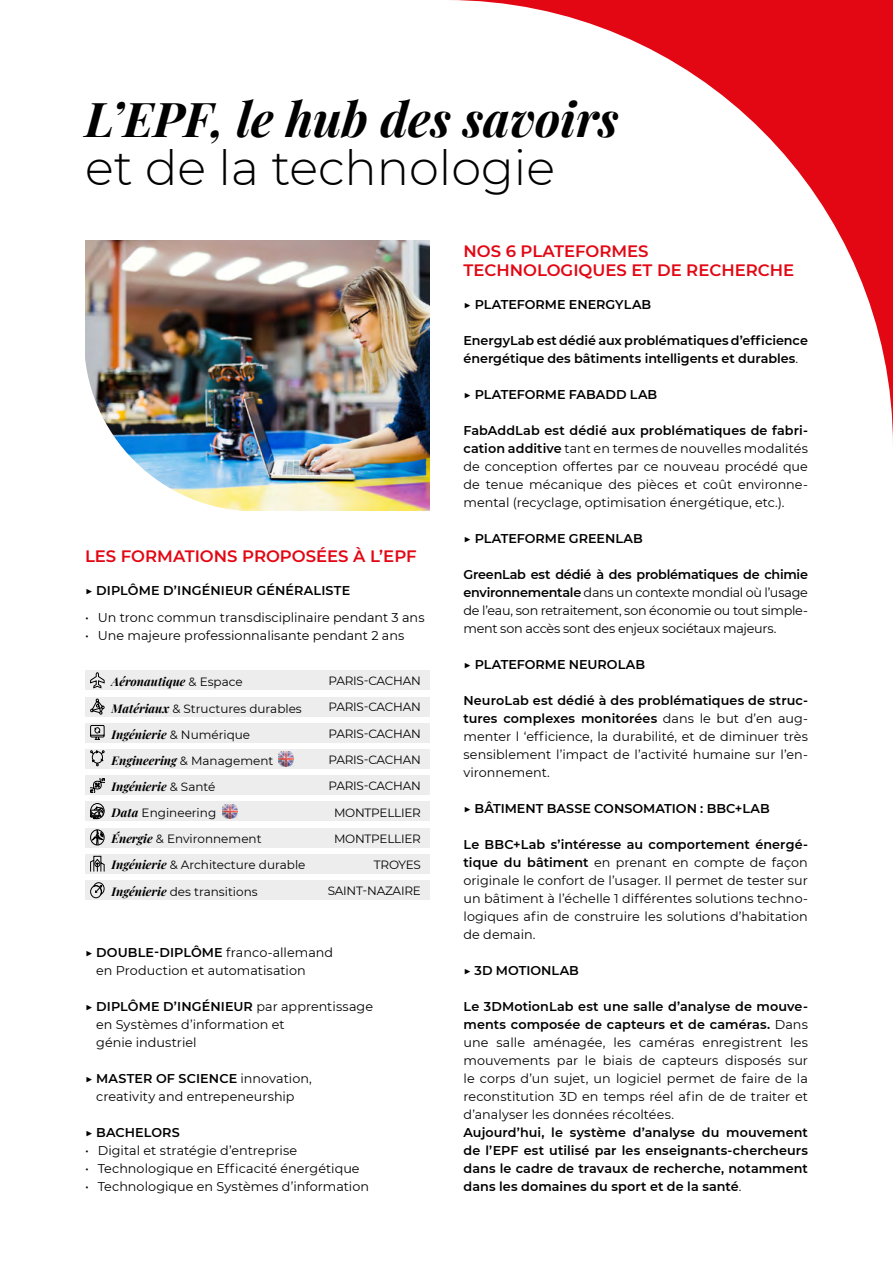
<style>
.page{position:relative;width:893px;height:1263px;background:#fff}
.page>*{position:absolute;margin:0;border:0;box-sizing:border-box;transform-origin:0 0}
.t1{font:italic 700 48px "Playfair Display";color:#000}
.t2{font:300 48px "Montserrat";color:#000}
.t3{font:600 16.5px/19.8px "Montserrat";color:#e30613}
.t4{font:12.75px/18px "Montserrat";color:#000;text-align:justify}
.t5{font:600 12.75px/18px "Montserrat";color:#000}
.t6{font:12px/26.1px "Montserrat";color:#000}
.t7{font:12px/26.2px "Montserrat";letter-spacing:-.02em;color:#000;text-align:right}
.t8{font:italic 700 12px/26.1px "Playfair Display";color:#000}
.s1{font-family:"Montserrat";font-weight:400;font-style:normal}
.s2{font-family:"Playfair Display";font-weight:700;font-style:italic}
.s3{font-weight:600}
.s4{font-weight:400}
</style>
<div class="page">
<svg style="left:452px;top:0;width:441px;height:442px"></svg>
<div style="left:85px;top:670px;width:344px;height:20px;background:#ededed"></div>
<div style="left:85px;top:802px;width:344px;height:19px;background:#ededed"></div>
<div style="left:85px;top:854px;width:344px;height:20px;background:#ededed"></div>
<div style="left:85px;top:828px;width:344px;height:19px;background:#ededed"></div>
<div style="left:85px;top:880px;width:344px;height:20px;background:#ededed"></div>
<div style="left:85px;top:697px;width:344px;height:19px;background:#ededed"></div>
<div style="left:85px;top:723px;width:344px;height:19px;background:#ededed"></div>
<div style="left:85px;top:749px;width:344px;height:20px;background:#ededed"></div>
<div style="left:85px;top:775px;width:344px;height:20px;background:#ededed"></div>
<svg style="left:90px;top:673px;width:14px;height:15px"></svg>
<svg style="left:90px;top:699px;width:14px;height:15px"></svg>
<svg style="left:90px;top:725px;width:14px;height:15px"></svg>
<svg style="left:90px;top:750px;width:14px;height:16px"></svg>
<div style="left:90px;top:830px;width:14px;height:15px;border:1px solid #000;border-radius:50%"></div>
<svg style="left:92px;top:829px;width:11px;height:16px"></svg>
<svg style="left:90px;top:856px;width:14px;height:16px"></svg>
<img style="left:279px;top:751px;width:14px;height:15px">
<img style="left:223px;top:804px;width:14px;height:15px">
<div style="left:90px;top:885px;width:12px;height:13px;border:1px solid #000;border-radius:50%"></div>
<svg style="left:93px;top:882px;width:11px;height:13px"></svg>
<svg style="left:90px;top:803px;width:14px;height:16px"></svg>
<svg style="left:90px;top:778px;width:14px;height:14px"></svg>
<img style="left:85px;top:241px;width:344px;height:269px">
<img style="left:85px;top:339px;width:171px;height:172px">
<h1 class="t1" style="left:85px;top:82px;width:535px">L’EPF, le hub des savoirs</h1>
<h1 class="t2" style="left:85px;top:135px;width:472px">et de la technologie</h1>
<p class="t3" style="left:85px;top:546px;width:333px">LES FORMATIONS PROPOSÉES À L’EPF</p>
<p class="t5" style="left:85px;top:580px;width:267px">▶ DIPLÔME D’INGÉNIEUR GÉNÉRALISTE</p>
<p class="t4" style="left:85px;top:608px;width:341px">• Un tronc commun transdisciplinaire pendant 3 ans</p>
<p class="t4" style="left:85px;top:626px;width:321px">• Une majeure professionnalisante pendant 2 ans</p>
<p class="t8" style="left:112px;top:668px;width:133px">Aéronautique <span class="s1">&amp; Espace</span></p>
<p class="t6" style="left:112px;top:695px;width:192px"><span class="s2">Matériaux</span> &amp; Structures durables</p>
<p class="t8" style="left:112px;top:720px;width:163px">Ingénierie <span class="s1">&amp; Numérique<br></span>Engineering <span class="s1">&amp; Management<br></span>Ingénierie <span class="s1">&amp; Santé</span></p>
<p class="t6" style="left:112px;top:799px;width:195px"><span class="s2">Data</span> Engineering<br><span class="s2">Énergie</span> &amp; Environnement<br><span class="s2">Ingénierie</span> &amp; Architecture durable<br><span class="s2">Ingénierie</span> des transitions</p>
<p class="t7" style="left:328px;top:667px;width:95px">PARIS-CACHAN<br>PARIS-CACHAN<br>PARIS-CACHAN<br>PARIS-CACHAN<br>PARIS-CACHAN<br>MONTPELLIER<br>MONTPELLIER<br>TROYES<br>SAINT-NAZAIRE</p>
<p class="t4" style="left:96px;top:943px;width:239px;text-indent:-11px"><span class="s3">▶ DOUBLE-DIPLÔME</span> franco-allemand en Production et automatisation</p>
<p class="t4" style="left:96px;top:997px;width:278px;text-align:left;text-indent:-11px"><span class="s3">▶ DIPLÔME D’INGÉNIEUR</span> par apprentissage en Systèmes d’information et<br>génie industriel</p>
<p class="t4" style="left:85px;top:1069px;width:228px;text-align:center"><span class="s3">▶ MASTER OF SCIENCE</span> innovation, creativity and entrepeneurship</p>
<p class="t5" style="left:85px;top:1122px;width:96px">▶ BACHELORS</p>
<p class="t4" style="left:85px;top:1141px;width:214px">• Digital et stratégie d’entreprise</p>
<p class="t4" style="left:85px;top:1159px;width:276px">• Technologique en Efficacité énergétique</p>
<p class="t4" style="left:85px;top:1177px;width:286px">• Technologique en Systèmes d’information</p>
<p class="t3" style="left:463px;top:240px;width:332px">NOS 6 PLATEFORMES<br>TECHNOLOGIQUES ET DE RECHERCHE</p>
<p class="t5" style="left:463px;top:294px;width:189px">▶ PLATEFORME ENERGYLAB</p>
<p class="t5" style="left:463px;top:330px;width:346px">EnergyLab est dédié aux problématiques d’efficience énergétique des bâtiments intelligents et durables<span class="s4">.</span></p>
<p class="t5" style="left:463px;top:384px;width:195px">▶ PLATEFORME FABADD LAB</p>
<p class="t4" style="left:463px;top:421px;width:346px"><span class="s3">FabAddLab est dédié aux problématiques de fabri&shy;cation additive</span> tant en termes de nouvelles modalités de conception offertes par ce nouveau procédé que de tenue mécanique des pièces et coût environne&shy;mental (recyclage, optimisation énergétique, etc.).</p>
<p class="t5" style="left:463px;top:528px;width:181px">▶ PLATEFORME GREENLAB</p>
<p class="t4" style="left:463px;top:565px;width:346px"><span class="s3">GreenLab est dédié à des problématiques de chimie environnementale</span> dans un contexte mondial où l’usage de l’eau, son retraitement, son économie ou tout simple&shy;ment son accès sont des enjeux sociétaux majeurs.</p>
<p class="t5" style="left:463px;top:655px;width:183px">▶ PLATEFORME NEUROLAB</p>
<p class="t4" style="left:463px;top:691px;width:346px"><span class="s3">NeuroLab est dédié à des problématiques de struc&shy;tures complexes monitorées</span> dans le but d’en aug&shy;menter l ‘efficience, la durabilité, et de diminuer très sensiblement l’impact de l’activité humaine sur l’en&shy;vironnement.</p>
<p class="t5" style="left:463px;top:799px;width:308px">▶ BÂTIMENT BASSE CONSOMATION : BBC+LAB</p>
<p class="t4" style="left:463px;top:835px;width:346px"><span class="s3">Le BBC+Lab s’intéresse au comportement énergé&shy;tique du bâtiment</span> en prenant en compte de façon originale le confort de l’usager. Il permet de tester sur un bâtiment à l’échelle 1 différentes solutions techno&shy;logiques afin de construire les solutions d’habitation de demain.</p>
<p class="t5" style="left:463px;top:961px;width:117px">▶ 3D MOTIONLAB</p>
<p class="t4" style="left:463px;top:997px;width:346px"><span class="s3">Le 3DMotionLab est une salle d’analyse de mouve&shy;ments composée de capteurs et de caméras.</span> Dans une salle aménagée, les caméras enregistrent les mouvements par le biais de capteurs disposés sur le corps d’un sujet, un logiciel permet de faire de la reconstitution 3D en temps réel afin de de traiter et d’analyser les données récoltées.</p>
<p class="t5" style="left:463px;top:1123px;width:346px;text-align:justify">Aujourd’hui, le système d’analyse du mouvement de l’EPF est utilisé par les enseignants-chercheurs dans le cadre de travaux de recherche, notamment dans les domaines du sport et de la santé<span class="s4">.</span></p>
</div>
